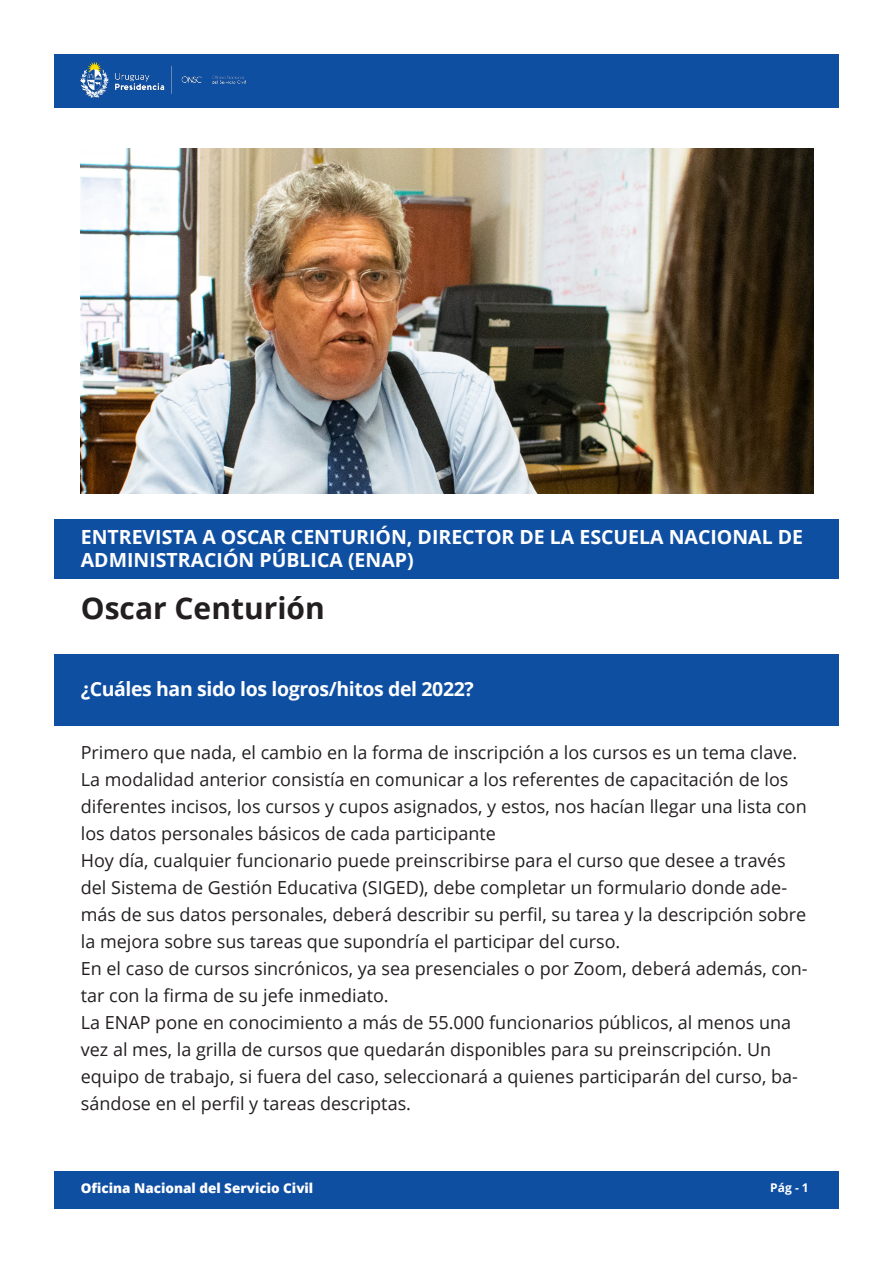
<style>
.page{position:relative;width:893px;height:1263px;background:#fff}
.page>*{position:absolute;margin:0;border:0;box-sizing:border-box;transform-origin:0 0}
.t1{font:700 30px "Open Sans";color:#231f20}
.t2{font:700 19.5px/23.4px "Open Sans";color:#fff}
.t3{font:700 19.5px "Open Sans";letter-spacing:-.02em;color:#fff}
.t4{font:18px/27px "Open Sans";color:#231f20}
.t5{font:800 13.5px "Open Sans";color:#fff}
.t6{font:700 12px "Open Sans";color:#fff}
</style>
<div class="page">
<div style="left:54px;top:1171px;width:785px;height:38px;background:#0f4fa2"></div>
<div style="left:54px;top:54px;width:785px;height:53px;background:#0f4fa2"></div>
<div style="left:54px;top:519px;width:785px;height:60px;background:#0f4fa2"></div>
<div style="left:54px;top:655px;width:785px;height:71px;background:#0f4fa2"></div>
<img style="left:81px;top:149px;width:733px;height:344px">
<p class="t2" style="left:81px;top:524px;width:724px">ENTREVISTA A OSCAR CENTURIÓN, DIRECTOR DE LA ESCUELA NACIONAL DE<br>ADMINISTRACIÓN PÚBLICA (ENAP)</p>
<p class="t1" style="left:81px;top:587px;width:246px">Oscar Centurión</p>
<p class="t3" style="left:81px;top:675px;width:395px">¿Cuáles han sido los logros/hitos del 2022?</p>
<p class="t4" style="left:81px;top:739px;width:718px">Primero que nada, el cambio en la forma de inscripción a los cursos es un tema clave.</p>
<p class="t4" style="left:81px;top:766px;width:728px">La modalidad anterior consistía en comunicar a los referentes de capacitación de los diferentes incisos, los cursos y cupos asignados, y estos, nos hacían llegar una lista con los datos personales básicos de cada participante</p>
<p class="t4" style="left:81px;top:847px;width:727px">Hoy día, cualquier funcionario puede preinscribirse para el curso que desee a través del Sistema de Gestión Educativa (SIGED), debe completar un formulario donde ade&shy;más de sus datos personales, deberá describir su perfil, su tarea y la descripción sobre la mejora sobre sus tareas que supondría el participar del curso.</p>
<p class="t4" style="left:81px;top:955px;width:728px">En el caso de cursos sincrónicos, ya sea presenciales o por Zoom, deberá además, con&shy;tar con la firma de su jefe inmediato.</p>
<p class="t4" style="left:81px;top:1009px;width:719px">La ENAP pone en conocimiento a más de 55.000 funcionarios públicos, al menos una vez al mes, la grilla de cursos que quedarán disponibles para su preinscripción. Un equipo de trabajo, si fuera del caso, seleccionará a quienes participarán del curso, ba&shy;sándose en el perfil y tareas descriptas.</p>
<p class="t5" style="left:81px;top:1178px;width:234px">Oficina Nacional del Servicio Civil</p>
<p class="t6" style="left:770px;top:1179px;width:40px">Pág - 1</p>
</div>
